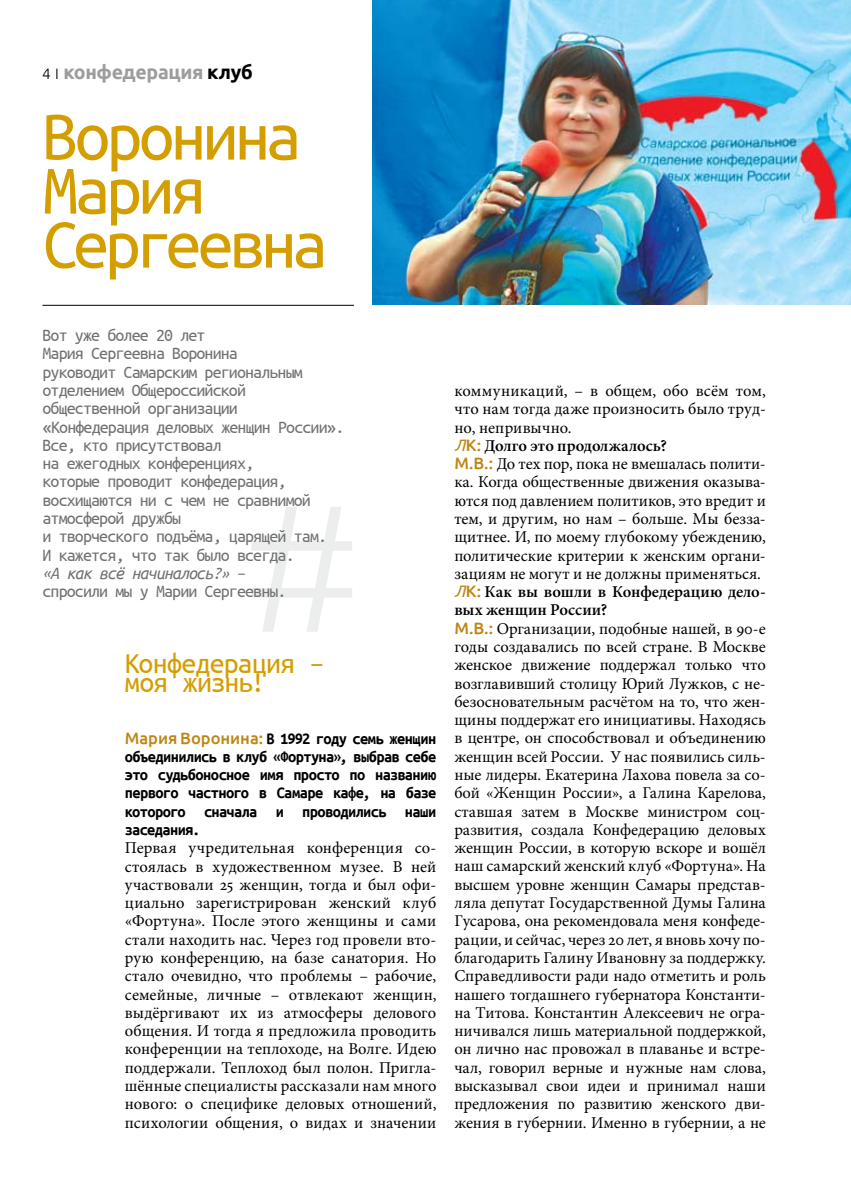
<style>
.page{position:relative;width:851px;height:1191px;background:#fff}
.page>*{position:absolute;margin:0;border:0;box-sizing:border-box;transform-origin:0 0}
.t1{font:300 180px "Ubuntu";color:#eceded}
.t2{font:72px/54px "Ubuntu Mono";letter-spacing:-.06em;color:#d49d00}
.t3{font:30px "Ubuntu Mono";letter-spacing:-.035em;color:#d49d00}
.t4{font:700 19.5px "Ubuntu";letter-spacing:-.02em;color:#9c9d9f}
.t5{font:18px/18.3px "Ubuntu Mono";letter-spacing:-.05em;color:#707173}
.t6{font:16.5px/18.3px "Minion Pro";color:#000;text-align:justify}
.t7{font:700 16.5px/18.3px "Ubuntu Mono";letter-spacing:-.04em;color:#000;text-align:justify}
.s1{font-weight:300;font-size:15px;color:#000}
.s2{color:#000}
.s3{font-family:"Futuris C"}
.s4{font-style:italic}
.s5{font-family:"Ubuntu";font-weight:500;color:#be8615}
.s6{font-family:"Ubuntu";font-style:italic;color:#be8615}
.s7{font-weight:600}
</style>
<div class="page">
<img style="left:372px;top:0;width:478px;height:304px">
<hr style="left:43px;top:305px;width:311px;height:1px;background:#000">
<p class="t4" style="left:43px;top:60px;width:212px"><span class="s1">4 ı</span> конфедерация <span class="s2">клуб</span></p>
<h2 class="t2" style="left:43px;top:109px;width:286px">Воронина<br>Мария<br>Сергеевна</h2>
<p class="t5" style="left:43px;top:326px;width:303px">Вот уже более 20 лет<br>Мария Сергеевна Воронина<br>руководит Самарским региональным отделением Общероссийской общественной организации <span class="s3">«</span>Конфедерация деловых женщин России<span class="s3">»</span>.<br>Все, кто присутствовал<br>на ежегодных конференциях,<br>которые проводит конфедерация, восхищаются ни с чем не сравнимой атмосферой дружбы<br>и творческого подъёма, царящей там.<br>И кажется, что так было всегда.<br><span class="s4">«А как всё начиналось?»</span> –<br>спросили мы у Марии Сергеевны.</p>
<h1 class="t1" style="left:243px;top:459px;width:119px">#</h1>
<h3 class="t3" style="left:125px;top:648px;width:201px">Конфедерация –</h3>
<h3 class="t3" style="left:125px;top:667px;width:142px">моя жизнь!</h3>
<p class="t7" style="left:125px;top:729px;width:313px"><span class="s5">Мария Воронина:</span> В 1992 году семь женщин объединились в клуб «Фортуна», выбрав себе это судьбоносное имя просто по названию первого частного в Самаре кафе, на базе которого сначала и проводились наши заседания.</p>
<p class="t6" style="left:125px;top:839px;width:313px">Первая учредительная конференция со&shy;стоялась в художественном музее. В ней участвовали 25 женщин, тогда и был офи&shy;циально зарегистрирован женский клуб «Фортуна». После этого женщины и сами стали находить нас. Через год провели вто&shy;рую конференцию, на базе санатория. Но стало очевидно, что проблемы – рабочие, семейные, личные – отвлекают женщин, выдёргивают их из атмосферы делового общения. И тогда я предложила проводить конференции на теплоходе, на Волге. Идею поддержали. Теплоход был полон. Пригла&shy;шённые специалисты рассказали нам много нового: о специфике деловых отношений, психологии общения, о видах и значении</p>
<p class="t6" style="left:454px;top:381px;width:313px;text-align:left">коммуникаций, – в общем, обо всём том, что нам тогда даже произносить было труд&shy;но, непривычно.<br><span class="s6">Л</span><span class="s5">К:</span> <span class="s7">Долго это продолжалось?<br></span><span class="s5">М.В.:</span> До тех пор, пока не вмешалась полити&shy;ка. Когда общественные движения оказыва&shy;ются под давлением политиков, это вредит и тем, и другим, но нам – больше. Мы безза&shy;щитнее. И, по моему глубокому убеждению, политические критерии к женским органи&shy;зациям не могут и не должны применяться.<br><span class="s6">Л</span><span class="s5">К:</span> <span class="s7">Как вы вошли в Конфедерацию дело&shy;вых женщин России?<br></span><span class="s5">М.В.:</span> Организации, подобные нашей, в 90-е годы создавались по всей стране. В Москве женское движение поддержал только что возглавивший столицу Юрий Лужков, с не&shy;безосновательным расчётом на то, что жен&shy;щины поддержат его инициативы. Находясь в центре, он способствовал и объединению женщин всей России. У нас появились силь&shy;ные лидеры. Екатерина Лахова повела за со&shy;бой «Женщин России», а Галина Карелова, ставшая затем в Москве министром соц&shy;развития, создала Конфедерацию деловых женщин России, в которую вскоре и вошёл наш самарский женский клуб «Фортуна». На высшем уровне женщин Самары представ&shy;ляла депутат Государственной Думы Галина Гусарова, она рекомендовала меня конфеде&shy;рации, и сейчас, через 20 лет, я вновь хочу по&shy;благодарить Галину Ивановну за поддержку.<br>Справедливости ради надо отметить и роль нашего тогдашнего губернатора Константи&shy;на Титова. Константин Алексеевич не огра&shy;ничивался лишь материальной поддержкой, он лично нас провожал в плаванье и встре&shy;чал, говорил верные и нужные нам слова, высказывал свои идеи и принимал наши предложения по развитию женского дви&shy;жения в губернии. Именно в губернии, а не</p>
</div>
